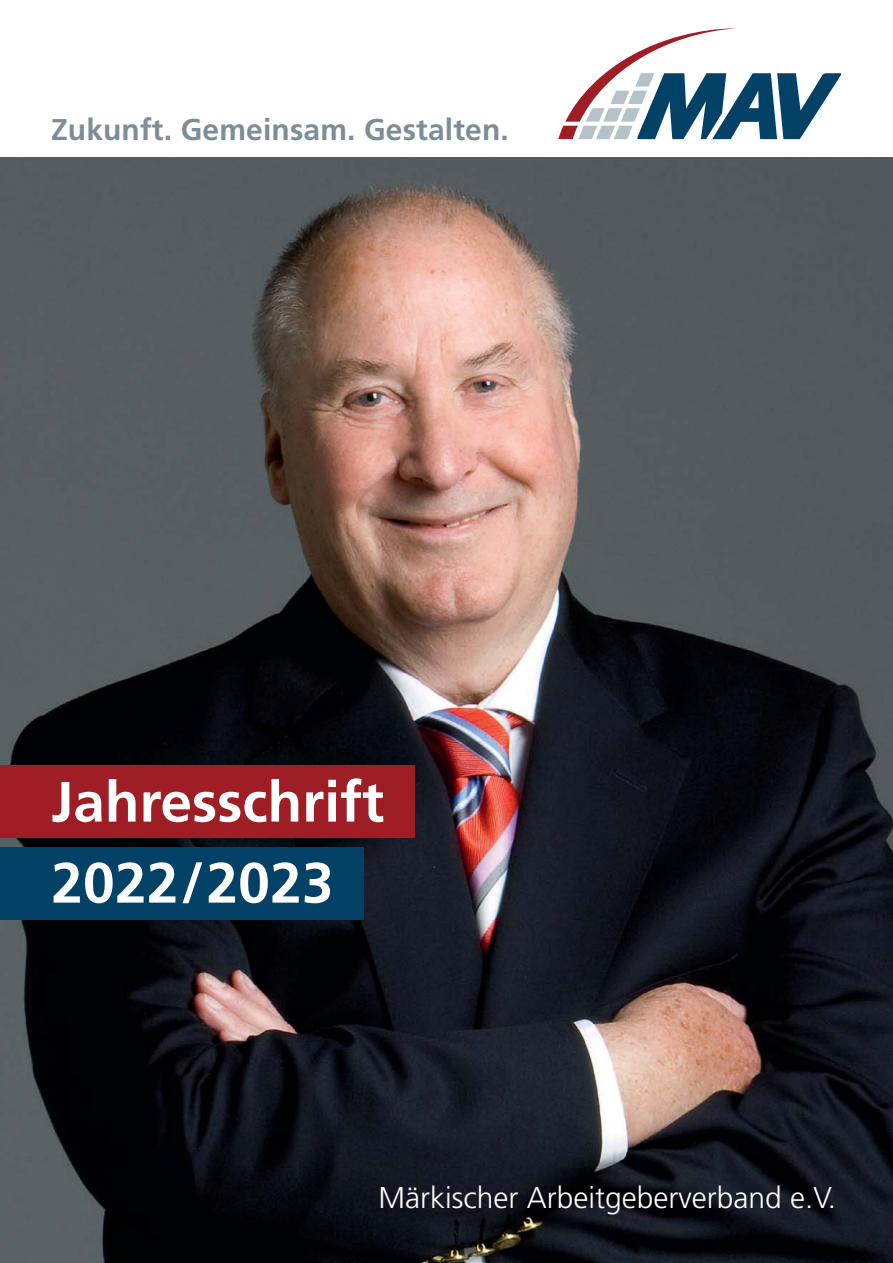
<style>
.page{position:relative;width:893px;height:1263px;background:#fff}
.page>*{position:absolute;margin:0;border:0;box-sizing:border-box;transform-origin:0 0}
.t1{font:700 56.7px/81px "Frutiger LT Std";color:#fff}
.t2{font:300 30px "Frutiger LT Std";color:#fff}
.t3{font:700 30px "Frutiger LT Std";letter-spacing:.005em;color:#7b8d96}
</style>
<div class="page">
<img style="left:0;top:157px;width:893px;height:1106px">
<div style="left:0;top:765px;width:415px;height:73px;background:#9f1d25"></div>
<div style="left:0;top:847px;width:364px;height:73px;background:#044166"></div>
<svg style="left:558px;top:28px;width:283px;height:111px"></svg>
<p class="t3" style="left:51px;top:115px;width:459px">Zukunft. Gemeinsam. Gestalten.</p>
<h1 class="t1" style="left:51px;top:764px;width:334px">Jahresschrift<br>2022 / 2023</h1>
<p class="t2" style="left:378px;top:1183px;width:459px">Märkischer Arbeitgeberverband e.V.</p>
</div>
